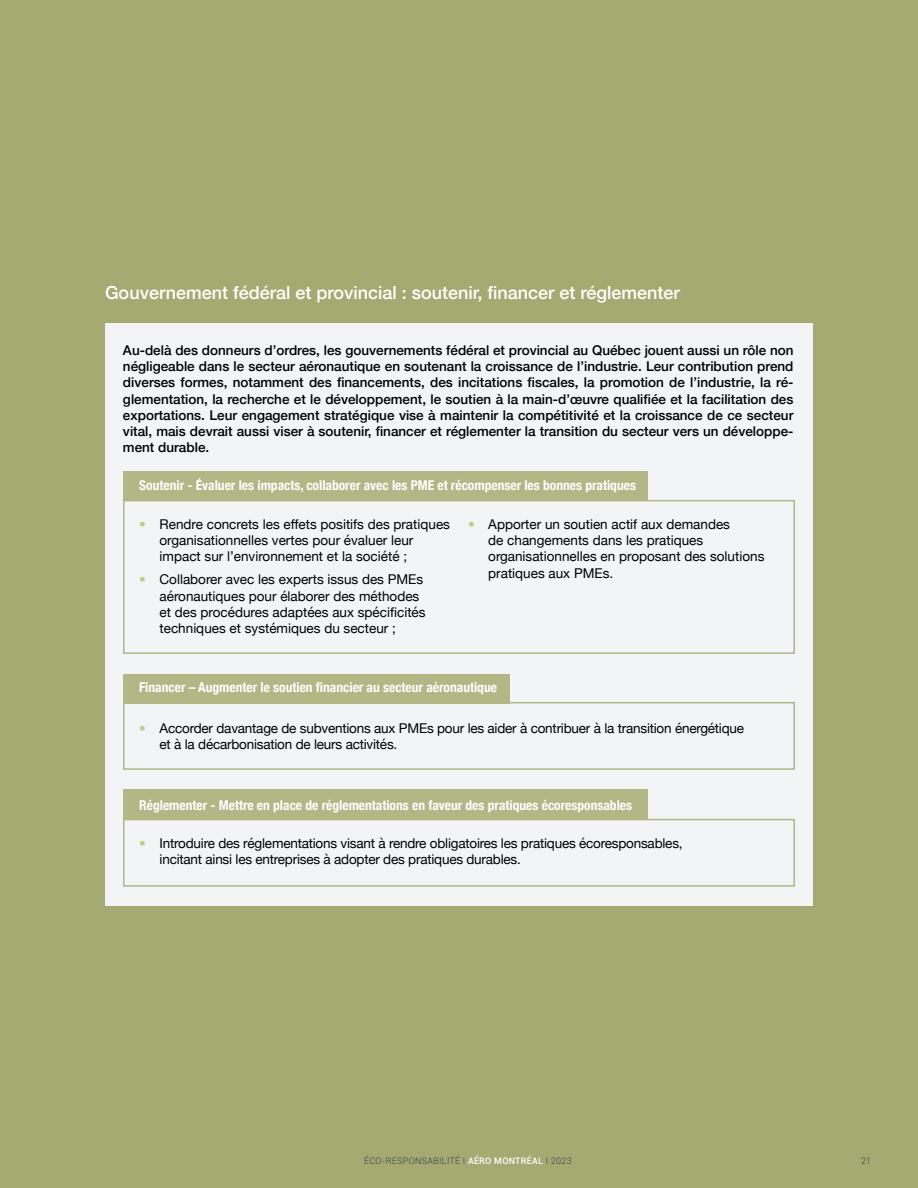
<style>
.page{position:relative;width:918px;height:1188px;background:#a4aa71}
.page>*{position:absolute;margin:0;border:0;box-sizing:border-box;transform-origin:0 0}
.t1{font:500 18px "Helvetica Neue";color:#fff}
.t2{font:13.5px/16.2px "Helvetica Neue";color:#000}
.t3{font:500 13.5px/16.2px "Helvetica Neue";color:#000;text-align:justify}
.t4{font:700 condensed 13.5px "Helvetica Neue";color:#fff}
.t5{font:300 9px "Roboto";letter-spacing:.03em;color:#333f4c}
.s1{font-weight:500;color:#c2cc81}
.s2{font-weight:500;color:#fff}
</style>
<div class="page">
<div style="left:105px;top:323px;width:708px;height:583px;background:#f3f4f6"></div>
<div style="left:123px;top:702px;width:672px;height:68px;border:2px solid #b3b685"></div>
<div style="left:123px;top:819px;width:672px;height:68px;border:2px solid #b3b685"></div>
<div style="left:123px;top:500px;width:672px;height:154px;border:2px solid #b3b685"></div>
<div style="left:123px;top:472px;width:525px;height:28px;background:#b3b685"></div>
<div style="left:123px;top:674px;width:387px;height:29px;background:#b3b685"></div>
<div style="left:123px;top:789px;width:525px;height:30px;background:#b3b685"></div>
<h1 class="t1" style="left:105px;top:278px;width:576px">Gouvernement fédéral et provincial : soutenir, financer et réglementer</h1>
<p class="t3" style="left:123px;top:341px;width:672px">Au-delà des donneurs d’ordres, les gouvernements fédéral et provincial au Québec jouent aussi un rôle non négligeable dans le secteur aéronautique en soutenant la croissance de l’industrie. Leur contribution prend diverses formes, notamment des financements, des incitations fiscales, la promotion de l’industrie, la ré&shy;glementation, la recherche et le développement, le soutien à la main-d’œuvre qualifiée et la facilitation des exportations. Leur engagement stratégique vise à maintenir la compétitivité et la croissance de ce secteur vital, mais devrait aussi viser à soutenir, financer et réglementer la transition du secteur vers un développe&shy;ment durable.</p>
<p class="t4" style="left:139px;top:474px;width:498px">Soutenir - Évaluer les impacts, collaborer avec les PME et récompenser les bonnes pratiques</p>
<p class="t2" style="left:160px;top:517px;width:292px;text-indent:-20px"><span class="s1">•</span> Rendre concrets les effets positifs des pratiques organisationnelles vertes pour évaluer leur impact sur l’environnement et la société ;</p>
<p class="t2" style="left:160px;top:572px;width:268px;text-indent:-20px"><span class="s1">•</span> Collaborer avec les experts issus des PMEs aéronautiques pour élaborer des méthodes et des procédures adaptées aux spécificités techniques et systémiques du secteur ;</p>
<p class="t2" style="left:488px;top:517px;width:278px;text-indent:-20px"><span class="s1">•</span> Apporter un soutien actif aux demandes<br>de changements dans les pratiques organisationnelles en proposant des solutions pratiques aux PMEs.</p>
<p class="t4" style="left:139px;top:676px;width:359px">Financer – Augmenter le soutien financier au secteur aéronautique</p>
<p class="t2" style="left:160px;top:721px;width:586px;text-indent:-20px"><span class="s1">•</span> Accorder davantage de subventions aux PMEs pour les aider à contribuer à la transition énergétique et à la décarbonisation de leurs activités.</p>
<p class="t4" style="left:139px;top:794px;width:494px">Réglementer - Mettre en place de réglementations en faveur des pratiques écoresponsables</p>
<p class="t2" style="left:160px;top:836px;width:525px;text-indent:-20px"><span class="s1">•</span> Introduire des réglementations visant à rendre obligatoires les pratiques écoresponsables, incitant ainsi les entreprises à adopter des pratiques durables.</p>
<p class="t5" style="left:356px;top:1155px;width:209px">ÉCO-RESPONSABIL TÉ I <span class="s1">AÉRO MONTRÉAL</span> I 2023</p>
<p class="t5" style="left:364px;top:1155px;width:209px">ÉCO-RESPONSABILITÉ I <span class="s2">AÉRO MONTRÉAL</span> I 2023</p>
<p class="t5" style="left:854px;top:1155px;width:19px">2121</p>
</div>
